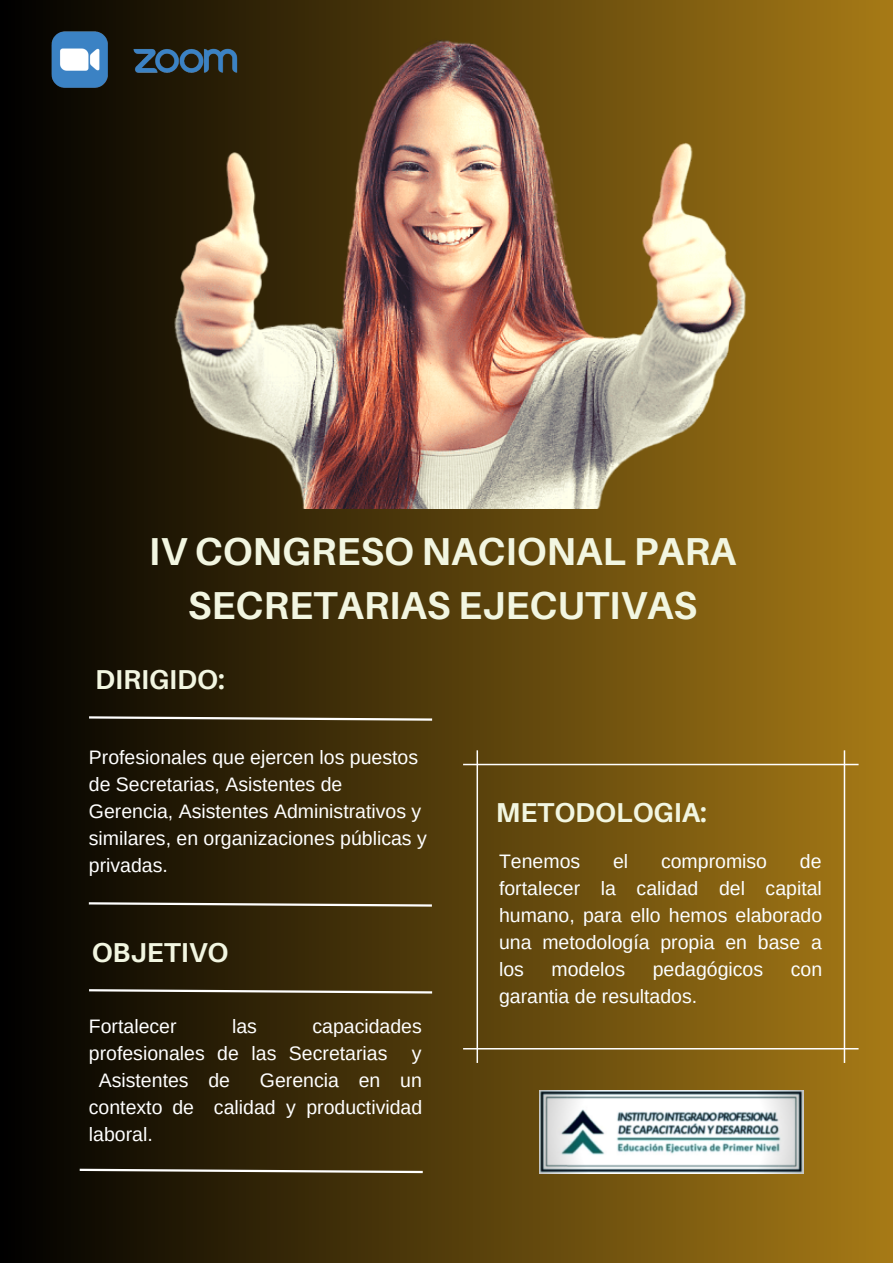
<style>
.page{position:relative;width:893px;height:1264px;background:#fff}
.page>*{position:absolute;margin:0;border:0;box-sizing:border-box;transform-origin:0 0}
.t1{font:700 39px/54px "Aileron";color:#f2f6e1;text-align:center}
.t2{font:700 27.3px "Aileron";color:#f2f6e1}
.t3{font:19.5px/27px "Arimo";color:#fff}
.t4{font:19.5px/27px "Arimo";color:#fcfeff;text-align:justify}
</style>
<div class="page">
<div style="left:0;top:0;width:892px;height:1262px;background:linear-gradient(to right,#000,#a77a16)"></div>
<svg style="left:539px;top:1090px;width:264px;height:83px"></svg>
<svg style="left:87px;top:715px;width:347px;height:7px"></svg>
<svg style="left:87px;top:901px;width:347px;height:6px"></svg>
<svg style="left:87px;top:988px;width:347px;height:6px"></svg>
<svg style="left:77px;top:1167px;width:348px;height:7px"></svg>
<svg style="left:463px;top:750px;width:395px;height:312px;background:#7c5c13"></svg>
<img style="left:139px;top:37px;width:642px;height:472px">
<img style="left:43px;top:22px;width:205px;height:77px">
<h1 class="t1" style="left:149px;top:523px;width:588px">IV CONGRESO NACIONAL PARA<br>SECRETARIAS EJECUTIVAS</h1>
<h2 class="t2" style="left:95px;top:662px;width:131px">DIRIGIDO:</h2>
<p class="t3" style="left:89px;top:744px;width:339px">Profesionales que ejercen los puestos de Secretarias, Asistentes de<br>Gerencia, Asistentes Administrativos y similares, en organizaciones públicas y privadas.</p>
<h2 class="t2" style="left:92px;top:935px;width:138px">OBJETIVO</h2>
<p class="t3" style="left:89px;top:1012px;width:89px">Fortalecer</p>
<p class="t3" style="left:232px;top:1012px;width:26px">las</p>
<p class="t3" style="left:312px;top:1012px;width:111px">capacidades</p>
<p class="t3" style="left:89px;top:1039px;width:334px">profesionales de las Secretarias y</p>
<p class="t3" style="left:99px;top:1066px;width:133px">Asistentes de</p>
<p class="t3" style="left:89px;top:1066px;width:335px;text-align:justify;text-indent:171px">Gerencia en un contexto de calidad y productividad laboral.</p>
<h2 class="t2" style="left:496px;top:795px;width:212px">METODOLOGIA:</h2>
<p class="t4" style="left:499px;top:848px;width:325px;text-indent:301px">de fortalecer la calidad del capital humano, para ello hemos elaborado una metodología propia en base a los</p>
<p class="t4" style="left:499px;top:848px;width:83px">Tenemos</p>
<p class="t4" style="left:613px;top:848px;width:17px">el</p>
<p class="t4" style="left:661px;top:848px;width:108px">compromiso</p>
<p class="t4" style="left:551px;top:956px;width:75px">modelos</p>
<p class="t4" style="left:652px;top:956px;width:112px">pedagógicos</p>
<p class="t4" style="left:790px;top:956px;width:33px">con</p>
<p class="t4" style="left:499px;top:983px;width:200px">garantia de resultados.</p>
</div>
